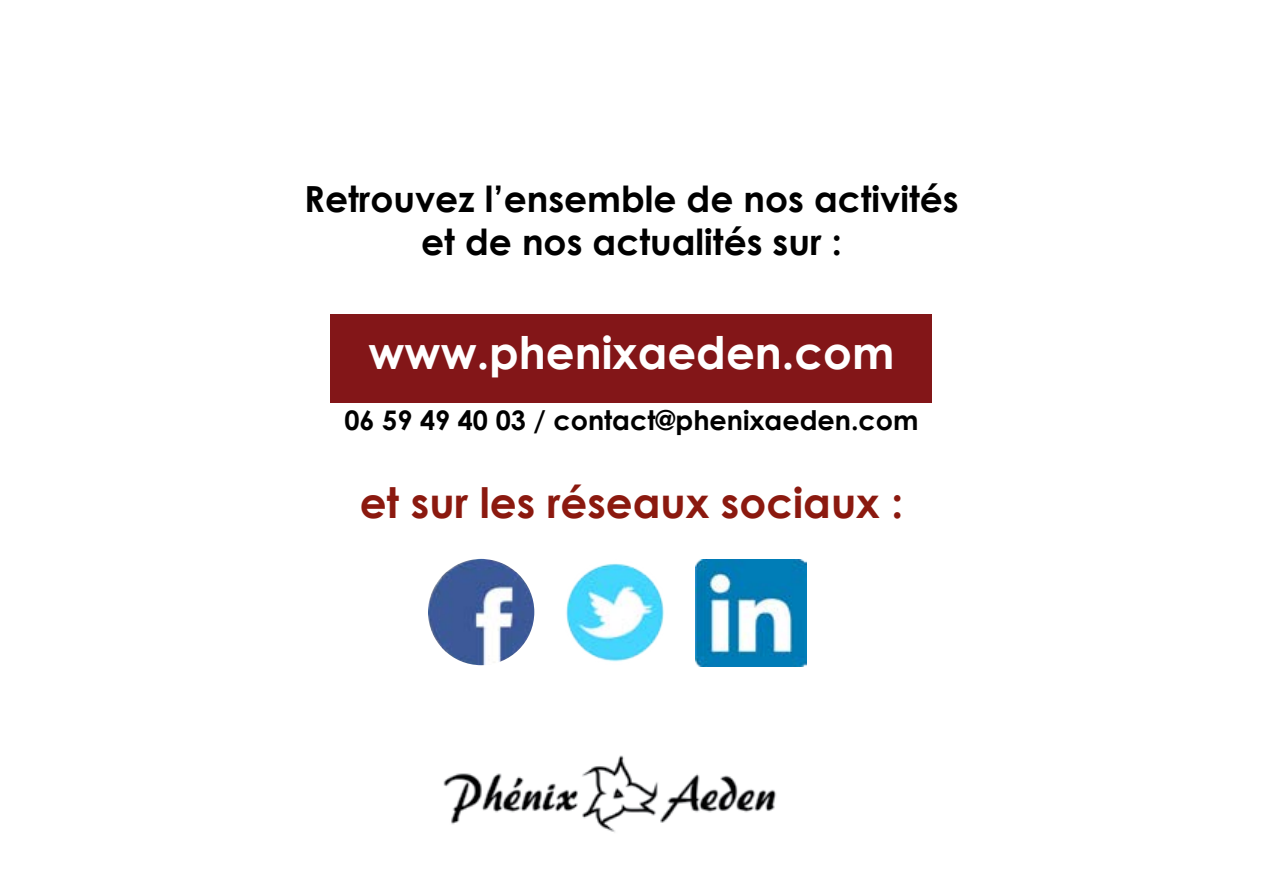
<style>
.page{position:relative;width:1263px;height:893px;background:#fff}
.page>*{position:absolute;margin:0;border:0;box-sizing:border-box;transform-origin:0 0}
.t1{font:700 45px "Century Gothic";color:#fff}
.t2{font:700 42px "Century Gothic";color:#8b190f}
.t3{font:700 36px/43.2px "Century Gothic";color:#000;text-align:center}
.t4{font:700 27px "Century Gothic";color:#000}
</style>
<div class="page">
<div style="left:331px;top:314px;width:601px;height:88px;background:#831618"></div>
<img style="left:443px;top:755px;width:333px;height:78px">
<img style="left:428px;top:559px;width:106px;height:106px;border-radius:53px">
<img style="left:562px;top:559px;width:106px;height:106px;border-radius:53px">
<img style="left:695px;top:560px;width:111px;height:106px">
<p class="t3" style="left:304px;top:176px;width:656px">Retrouvez l’ensemble de nos activités et de nos actualités sur :</p>
<p class="t1" style="left:369px;top:318px;width:527px">www.phenixaeden.com</p>
<p class="t4" style="left:344px;top:399px;width:576px">06 59 49 40 03 / contact@phenixaeden.com</p>
<p class="t2" style="left:360px;top:470px;width:545px">et sur les réseaux sociaux :</p>
</div>
